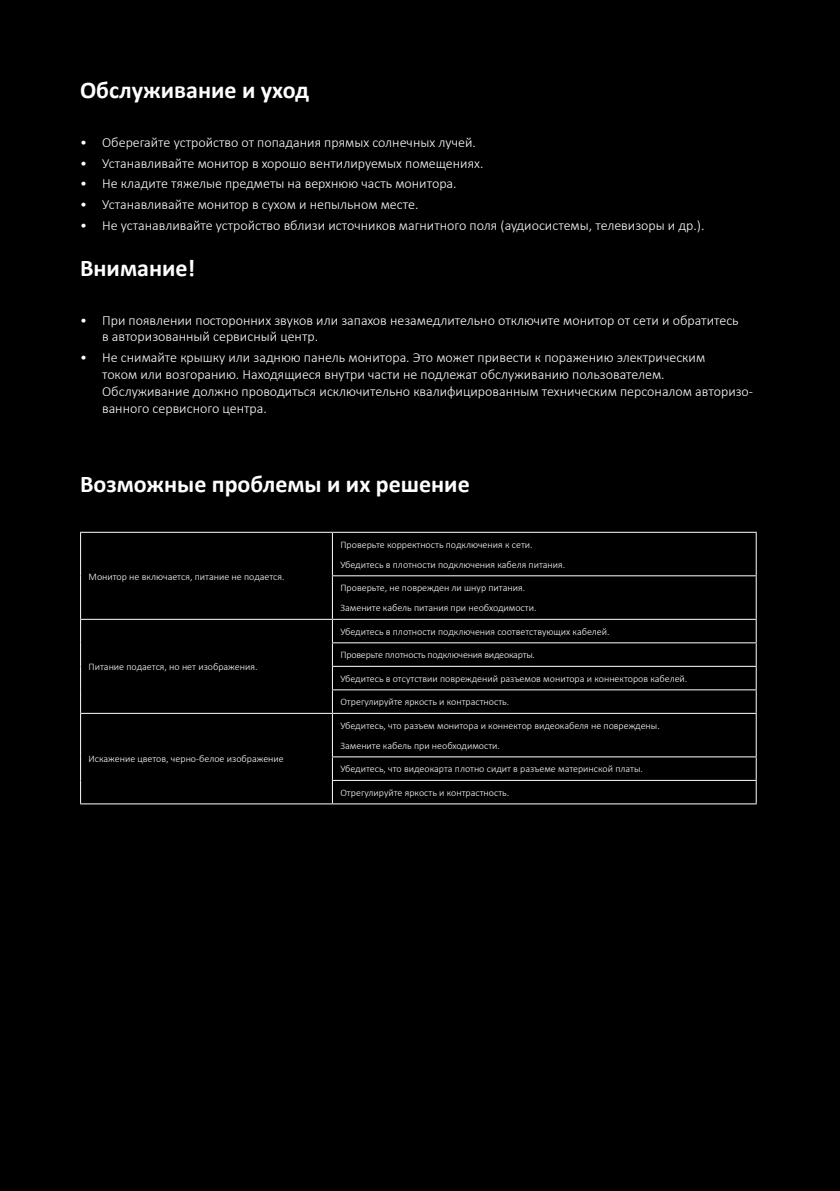
<style>
.page{position:relative;width:840px;height:1191px;background:#fff}
.page>*{position:absolute;margin:0;border:0;box-sizing:border-box;transform-origin:0 0}
.Заголовок_H1{font:700 24px "Calibri";color:#fff}
.t1{font:300 14px/16.8px "Calibri";color:#fff}
.Обычный_текст_таблица{font:300 10px "Calibri";color:#fff}
.Обычный_текст_таблица-2{font:300 10px "Calibri";letter-spacing:-.02em;color:#fff}
</style>
<div class="page">
<div style="left:0;top:0;width:839px;height:1191px;background:#000"></div>
<hr style="left:80px;top:532px;width:252px;height:1px;background:#fff">
<hr style="left:80px;top:533px;width:1px;height:43px;background:#fff">
<hr style="left:80px;top:576px;width:1px;height:43px;background:#fff">
<hr style="left:332px;top:532px;width:424px;height:1px;background:#fff">
<hr style="left:332px;top:533px;width:1px;height:42px;background:#fff">
<hr style="left:755px;top:533px;width:1px;height:42px;background:#fff">
<hr style="left:332px;top:575px;width:424px;height:1px;background:#fff">
<hr style="left:332px;top:576px;width:1px;height:43px;background:#fff">
<hr style="left:755px;top:576px;width:1px;height:43px;background:#fff">
<hr style="left:80px;top:619px;width:252px;height:1px;background:#fff">
<svg style="left:80px;top:620px;width:1px;height:93px"></svg>
<hr style="left:332px;top:619px;width:424px;height:1px;background:#fff">
<hr style="left:332px;top:642px;width:424px;height:1px;background:#fff">
<hr style="left:332px;top:666px;width:424px;height:1px;background:#fff">
<hr style="left:332px;top:689px;width:424px;height:1px;background:#fff">
<svg style="left:332px;top:620px;width:1px;height:93px"></svg>
<svg style="left:755px;top:620px;width:1px;height:93px"></svg>
<hr style="left:80px;top:713px;width:252px;height:1px;background:#fff">
<hr style="left:80px;top:714px;width:1px;height:43px;background:#fff">
<svg style="left:80px;top:757px;width:1px;height:46px"></svg>
<hr style="left:80px;top:803px;width:252px;height:1px;background:#fff">
<hr style="left:332px;top:713px;width:424px;height:1px;background:#fff">
<hr style="left:332px;top:714px;width:1px;height:42px;background:#fff">
<hr style="left:755px;top:714px;width:1px;height:42px;background:#fff">
<hr style="left:332px;top:756px;width:424px;height:1px;background:#fff">
<hr style="left:332px;top:780px;width:424px;height:1px;background:#fff">
<svg style="left:332px;top:757px;width:1px;height:46px"></svg>
<svg style="left:755px;top:757px;width:1px;height:46px"></svg>
<hr style="left:332px;top:803px;width:424px;height:1px;background:#fff">
<p class="Заголовок_H1" style="left:80px;top:73px;width:230px">Обслуживание и уход</p>
<p class="t1" style="left:80px;top:134px;width:397px">• Оберегайте устройство от попадания прямых солнечных лучей.</p>
<p class="t1" style="left:80px;top:154px;width:404px">• Устанавливайте монитор в хорошо вентилируемых помещениях.</p>
<p class="t1" style="left:80px;top:175px;width:378px">• Не кладите тяжелые предметы на верхнюю часть монитора.</p>
<p class="t1" style="left:80px;top:196px;width:340px">• Устанавливайте монитор в сухом и непыльном месте.</p>
<p class="t1" style="left:80px;top:217px;width:625px">• Не устанавливайте устройство вблизи источников магнитного поля (аудиосистемы, телевизоры и др.).</p>
<p class="Заголовок_H1" style="left:80px;top:251px;width:117px">Внимание!</p>
<p class="t1" style="left:102px;top:311px;width:637px;text-indent:-22px">• При появлении посторонних звуков или запахов незамедлительно отключите монитор от сети и обратитесь в авторизованный сервисный центр.</p>
<p class="t1" style="left:102px;top:349px;width:652px;text-indent:-22px">• Не снимайте крышку или заднюю панель монитора. Это может привести к поражению электрическим<br>током или возгоранию. Находящиеся внутри части не подлежат обслуживанию пользователем.<br>Обслуживание должно проводиться исключительно квалифицированным техническим персоналом авторизо&shy;ванного сервисного центра.</p>
<p class="Заголовок_H1" style="left:80px;top:467px;width:391px">Возможные проблемы и их решение</p>
<p class="Обычный_текст_таблица" style="left:88px;top:570px;width:197px">Монитор не включается, питание не подается.</p>
<p class="Обычный_текст_таблица" style="left:88px;top:660px;width:170px">Питание подается, но нет изображения.</p>
<p class="Обычный_текст_таблица" style="left:88px;top:753px;width:197px">Искажение цветов, черно-белое изображение</p>
<p class="Обычный_текст_таблица" style="left:340px;top:538px;width:193px">Проверьте корректность подключения к сети.</p>
<p class="Обычный_текст_таблица" style="left:340px;top:558px;width:226px">Убедитесь в плотности подключения кабеля питания.</p>
<p class="Обычный_текст_таблица" style="left:340px;top:582px;width:186px">Проверьте, не поврежден ли шнур питания.</p>
<p class="Обычный_текст_таблица" style="left:340px;top:602px;width:197px">Замените кабель питания при необходимости.</p>
<p class="Обычный_текст_таблица" style="left:340px;top:625px;width:270px">Убедитесь в плотности подключения соответствующих кабелей.</p>
<p class="Обычный_текст_таблица-2" style="left:340px;top:649px;width:196px">Проверьте плотность подключения видеокарты.</p>
<p class="Обычный_текст_таблица" style="left:340px;top:672px;width:348px">Убедитесь в отсутствии повреждений разъемов монитора и коннекторов кабелей.</p>
<p class="Обычный_текст_таблица" style="left:340px;top:696px;width:170px">Отрегулируйте яркость и контрастность.</p>
<p class="Обычный_текст_таблица" style="left:340px;top:719px;width:321px">Убедитесь, что разъем монитора и коннектор видеокабеля не повреждены.</p>
<p class="Обычный_текст_таблица" style="left:340px;top:739px;width:161px">Замените кабель при необходимости.</p>
<p class="Обычный_текст_таблица" style="left:340px;top:763px;width:304px">Убедитесь, что видеокарта плотно сидит в разъеме материнской платы.</p>
<p class="Обычный_текст_таблица" style="left:340px;top:786px;width:170px">Отрегулируйте яркость и контрастность.</p>
</div>
